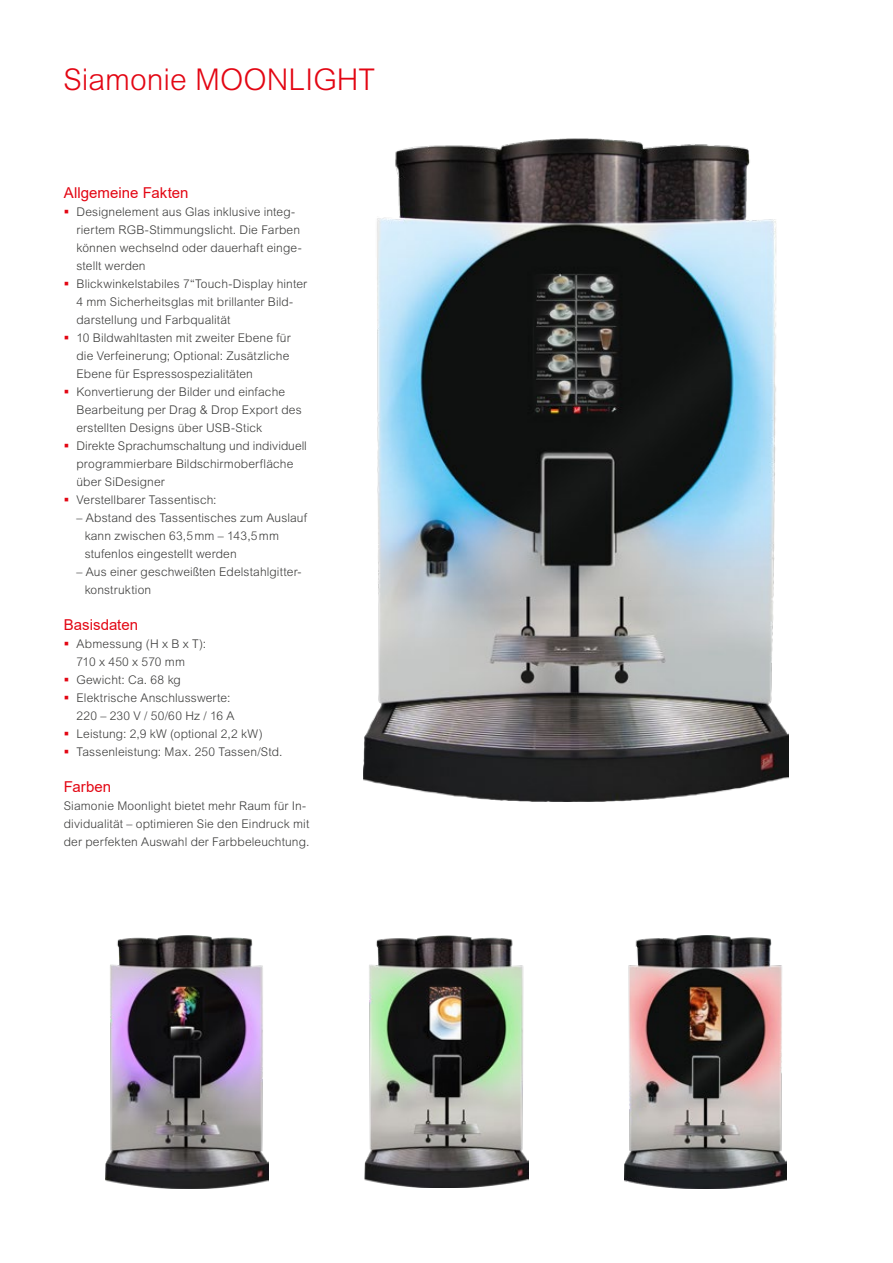
<style>
.page{position:relative;width:893px;height:1263px;background:#fff}
.page>*{position:absolute;margin:0;border:0;box-sizing:border-box;transform-origin:0 0}
.t1{font:300 30px "Arial MT Pro";color:#e30613}
.t2{font:15px "Arial";letter-spacing:.005em;color:#e30613}
.t3{font:300 12px/18px "Arial MT Pro";letter-spacing:.01em;color:#3c3c3b}
</style>
<div class="page">
<img style="left:105px;top:935px;width:164px;height:254px">
<img style="left:625px;top:935px;width:162px;height:253px">
<img style="left:365px;top:935px;width:163px;height:253px">
<img style="left:364px;top:138px;width:425px;height:664px">
<h1 class="t1" style="left:63px;top:61px;width:313px">Siamonie MOONLIGHT</h1>
<p class="t2" style="left:64px;top:182px;width:126px">Allgemeine Fakten</p>
<p class="t3" style="left:77px;top:203px;width:232px">Designelement aus Glas inklusive integ&shy;riertem RGB-Stimmungslicht. Die Farben können wechselnd oder dauerhaft einge&shy;stellt werden<br>Blickwinkelstabiles 7“Touch-Display hinter 4 mm Sicherheitsglas mit brillanter Bild&shy;darstellung und Farbqualität<br>10 Bildwahltasten mit zweiter Ebene für die Verfeinerung; Optional: Zusätzliche Ebene für Espressospezialitäten Konvertierung der Bilder und einfache Bearbeitung per Drag &amp; Drop Export des erstellten Designs über USB-Stick<br>Direkte Sprachumschaltung und individuell programmierbare Bildschirmoberfläche über SiDesigner<br>Verstellbarer Tassentisch:</p>
<p class="t3" style="left:85px;top:509px;width:224px;text-indent:-8px">– Abstand des Tassentisches zum Auslauf kann zwischen 63,5mm – 143,5mm stufenlos eingestellt werden</p>
<p class="t3" style="left:85px;top:563px;width:218px;text-indent:-8px">– Aus einer geschweißten Edelstahlgitter&shy;konstruktion</p>
<p class="t2" style="left:64px;top:614px;width:76px">Basisdaten</p>
<p class="t3" style="left:77px;top:635px;width:208px">Abmessung (H x B x T):<br>710 x 450 x 570 mm<br>Gewicht: Ca. 68 kg<br>Elektrische Anschlusswerte:<br>220 – 230 V / 50/60 Hz / 16 A<br>Leistung: 2,9 kW (optional 2,2 kW)<br>Tassenleistung: Max. 250 Tassen/Std.</p>
<p class="t2" style="left:64px;top:776px;width:49px">Farben</p>
<p class="t3" style="left:64px;top:797px;width:247px">Siamonie Moonlight bietet mehr Raum für In&shy;dividualität – optimieren Sie den Eindruck mit der perfekten Auswahl der Farbbeleuchtung.</p>
</div>
